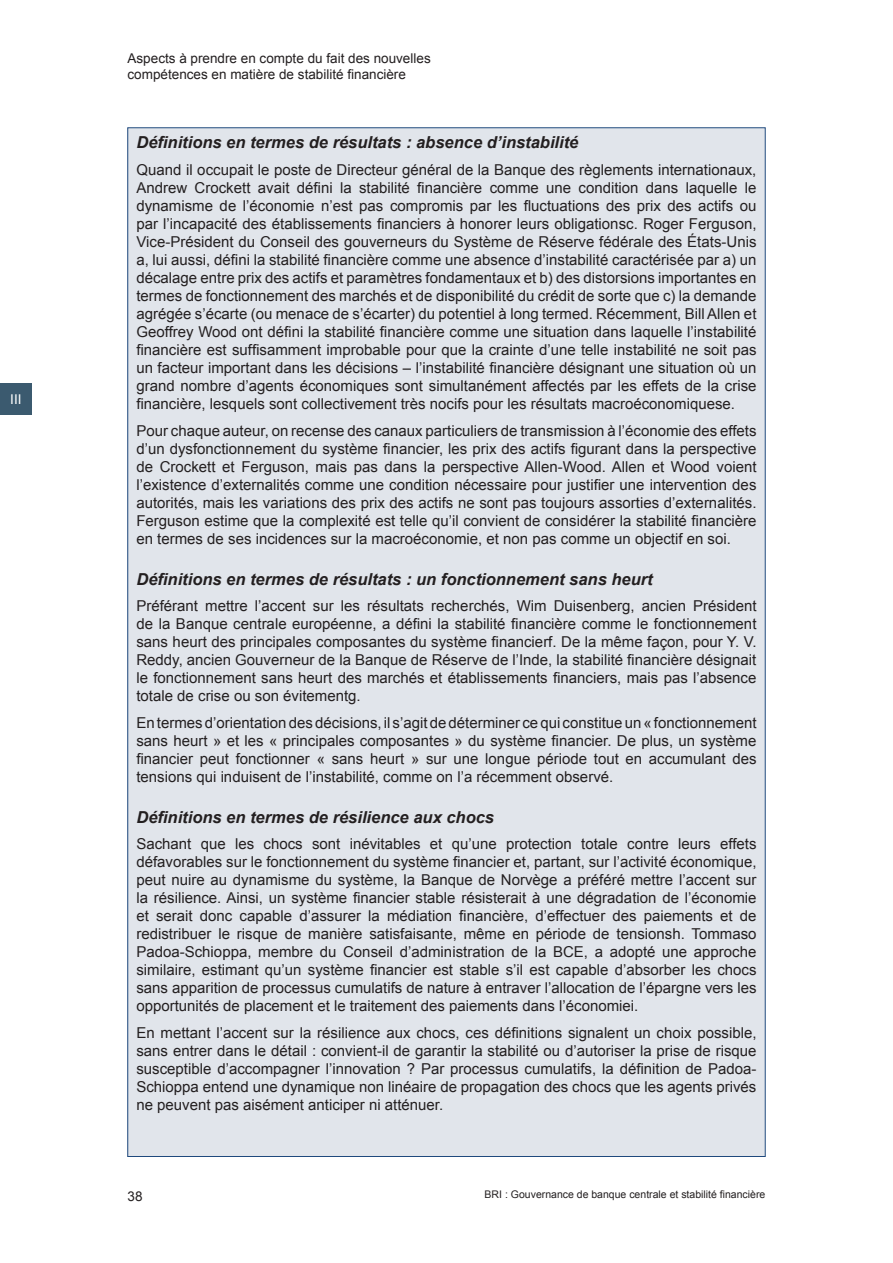
<style>
.page{position:relative;width:893px;height:1263px;background:#fff}
.page>*{position:absolute;margin:0;border:0;box-sizing:border-box;transform-origin:0 0}
.t1{font:italic 700 16.5px "Arial";color:#231f20}
.t2{font:15px/18px "Arial";color:#231f20;text-align:justify}
.t3{font:13.5px/16.2px "Arial";color:#231f20}
.t4{font:13.5px "Arial";color:#fff}
.t5{font:10.5px "Arial";color:#231f20}
</style>
<div class="page">
<div style="left:0;top:383px;width:32px;height:32px;background:#3b5a6f"></div>
<div style="left:128px;top:128px;width:637px;height:1028px;background:#e1e5eb"></div>
<p class="t4" style="left:10px;top:390px;width:13px">III</p>
<p class="t3" style="left:128px;top:50px;width:305px">Aspects à prendre en compte du fait des nouvelles compétences en matière de stabilité financière</p>
<p class="t1" style="left:136px;top:132px;width:443px">Définitions en termes de résultats : absence d’instabilité</p>
<p class="t2" style="left:136px;top:161px;width:622px">Quand il occupait le poste de Directeur général de la Banque des règlements internationaux, Andrew Crockett avait défini la stabilité financière comme une condition dans laquelle le dynamisme de l’économie n’est pas compromis par les fluctuations des prix des actifs ou par l’incapacité des établissements financiers à honorer leurs obligationsc. Roger Ferguson, Vice-Président du Conseil des gouverneurs du Système de Réserve fédérale des États-Unis a, lui aussi, défini la stabilité financière comme une absence d’instabilité caractérisée par a) un décalage entre prix des actifs et paramètres fondamentaux et b) des distorsions importantes en termes de fonctionnement des marchés et de disponibilité du crédit de sorte que c) la demande agrégée s’écarte (ou menace de s’écarter) du potentiel à long termed. Récemment, Bill Allen et Geoffrey Wood ont défini la stabilité financière comme une situation dans laquelle l’instabilité financière est suffisamment improbable pour que la crainte d’une telle instabilité ne soit pas un facteur important dans les décisions – l’instabilité financière désignant une situation où un grand nombre d’agents économiques sont simultanément affectés par les effets de la crise financière, lesquels sont collectivement très nocifs pour les résultats macroéconomiquese.</p>
<p class="t2" style="left:136px;top:421px;width:622px">Pour chaque auteur, on recense des canaux particuliers de transmission à l’économie des effets d’un dysfonctionnement du système financier, les prix des actifs figurant dans la perspective de Crockett et Ferguson, mais pas dans la perspective Allen-Wood. Allen et Wood voient l’existence d’externalités comme une condition nécessaire pour justifier une intervention des autorités, mais les variations des prix des actifs ne sont pas toujours assorties d’externalités.<br>Ferguson estime que la complexité est telle qu’il convient de considérer la stabilité financière en termes de ses incidences sur la macroéconomie, et non pas comme un objectif en soi.</p>
<p class="t1" style="left:136px;top:568px;width:518px">Définitions en termes de résultats : un fonctionnement sans heurt</p>
<p class="t2" style="left:136px;top:597px;width:622px">Préférant mettre l’accent sur les résultats recherchés, Wim Duisenberg, ancien Président de la Banque centrale européenne, a défini la stabilité financière comme le fonctionnement sans heurt des principales composantes du système financierf. De la même façon, pour Y. V.<br>Reddy, ancien Gouverneur de la Banque de Réserve de l’Inde, la stabilité financière désignait le fonctionnement sans heurt des marchés et établissements financiers, mais pas l’absence totale de crise ou son évitementg.</p>
<p class="t2" style="left:136px;top:713px;width:622px">En termes d’orientation des décisions, il s’agit de déterminer ce qui constitue un « fonctionnement sans heurt » et les « principales composantes » du système financier. De plus, un système financier peut fonctionner « sans heurt » sur une longue période tout en accumulant des tensions qui induisent de l’instabilité, comme on l’a récemment observé.</p>
<p class="t1" style="left:136px;top:806px;width:359px">Définitions en termes de résilience aux chocs</p>
<p class="t2" style="left:136px;top:835px;width:622px">Sachant que les chocs sont inévitables et qu’une protection totale contre leurs effets défavorables sur le fonctionnement du système financier et, partant, sur l’activité économique, peut nuire au dynamisme du système, la Banque de Norvège a préféré mettre l’accent sur la résilience. Ainsi, un système financier stable résisterait à une dégradation de l’économie et serait donc capable d’assurer la médiation financière, d’effectuer des paiements et de redistribuer le risque de manière satisfaisante, même en période de tensionsh. Tommaso Padoa-Schioppa, membre du Conseil d’administration de la BCE, a adopté une approche similaire, estimant qu’un système financier est stable s’il est capable d’absorber les chocs sans apparition de processus cumulatifs de nature à entraver l’allocation de l’épargne vers les opportunités de placement et le traitement des paiements dans l’économiei.</p>
<p class="t2" style="left:136px;top:1023px;width:622px">En mettant l’accent sur la résilience aux chocs, ces définitions signalent un choix possible, sans entrer dans le détail : convient-il de garantir la stabilité ou d’autoriser la prise de risque susceptible d’accompagner l’innovation ? Par processus cumulatifs, la définition de Padoa-Schioppa entend une dynamique non linéaire de propagation des chocs que les agents privés ne peuvent pas aisément anticiper ni atténuer.</p>
<p class="t3" style="left:128px;top:1188px;width:17px">38</p>
<p class="t5" style="left:485px;top:1188px;width:282px">BRI : Gouvernance de banque centrale et stabilité financière</p>
</div>
